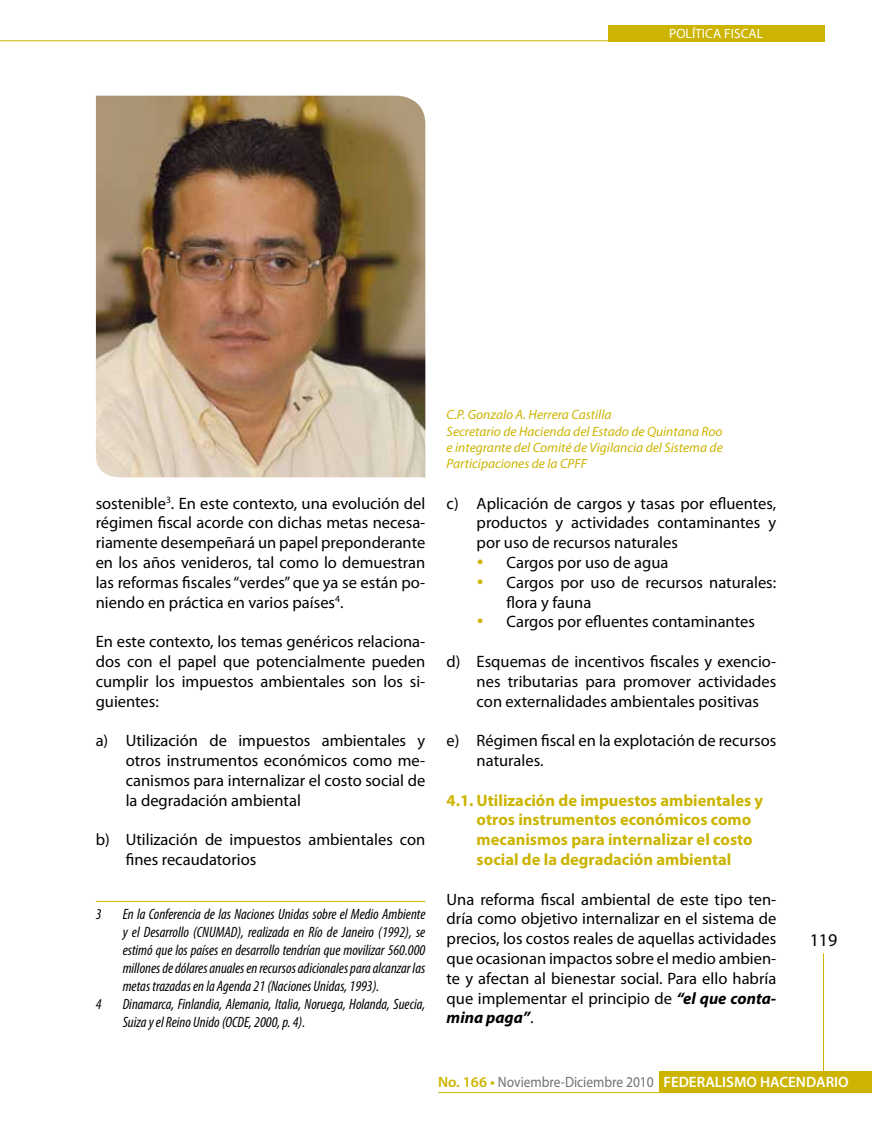
<style>
.page{position:relative;width:872px;height:1127px;background:#fff}
.page>*{position:absolute;margin:0;border:0;box-sizing:border-box;transform-origin:0 0}
.t1{font:18px "Myriad Pro";color:#000}
.t2{font:16.5px/19.8px "Myriad Pro";color:#000;text-align:justify}
.t3{font:700 16.5px/19.8px "Myriad Pro";color:#ccb400}
.t4{font:italic condensed 15px/18px "Myriad Pro";color:#000;text-align:justify}
.t5{font:15px "Myriad Pro";color:#707172;scale:.9 1}
.t6{font:italic 13.5px/16.2px "Myriad Pro";color:#ccb400}
.t7{font:13.5px "Myriad Pro";color:#fff}
.s1{color:#ccb400}
.s2{font-weight:700;font-style:italic}
.s3{font-weight:600;color:#ccb400}
.s4{font-weight:600;color:#fff}
</style>
<div class="page">
<div style="left:659px;top:1071px;width:213px;height:22px;background:#ccb400"></div>
<hr style="left:438px;top:1092px;width:434px;height:1px;background:#ccb400">
<hr style="left:823px;top:953px;width:1px;height:118px;background:#ccb400">
<hr style="left:0;top:40px;width:824px;height:1px;background:#ccb400">
<div style="left:608px;top:25px;width:216px;height:16px;background:#ccb400"></div>
<hr style="left:96px;top:901px;width:329px;height:1px;background:#ccb400">
<img style="left:96px;top:96px;width:329px;height:381px">
<p class="t7" style="left:669px;top:25px;width:96px">POLÍTICA FISCAL</p>
<p class="t2" style="left:96px;top:493px;width:331px">sostenible<sup>3</sup>. En este contexto, una evolución del régimen fiscal acorde con dichas metas necesa&shy;riamente desempeñará un papel preponderante en los años venideros, tal como lo demuestran las reformas fiscales “verdes” que ya se están po&shy;niendo en práctica en varios países<sup>4</sup>.</p>
<p class="t2" style="left:96px;top:631px;width:331px">En este contexto, los temas genéricos relaciona&shy;dos con el papel que potencialmente pueden cumplir los impuestos ambientales son los si&shy;guientes:</p>
<p class="t2" style="left:126px;top:730px;width:301px;text-indent:-30px">a) Utilización de impuestos ambientales y otros instrumentos económicos como me&shy;canismos para internalizar el costo social de la degradación ambiental</p>
<p class="t2" style="left:126px;top:829px;width:301px;text-indent:-30px">b) Utilización de impuestos ambientales con fines recaudatorios</p>
<p class="t4" style="left:96px;top:905px;width:7px">3</p>
<p class="t4" style="left:123px;top:905px;width:304px">En la Conferencia de las Naciones Unidas sobre el Medio Ambiente y el Desarrollo (CNUMAD), realizada en Río de Janeiro (1992), se estimó que los países en desarrollo tendrían que movilizar 560.000 millones de dólares anuales en recursos adicionales para alcanzar las metas trazadas en la Agenda 21 (Naciones Unidas, 1993).</p>
<p class="t4" style="left:96px;top:995px;width:7px">4</p>
<p class="t4" style="left:123px;top:995px;width:304px">Dinamarca, Finlandia, Alemania, Italia, Noruega, Holanda, Suecia,<br>Suiza y el Reino Unido (OCDE, 2000, p. 4).</p>
<p class="t6" style="left:446px;top:407px;width:278px">C.P. Gonzalo A. Herrera Castilla<br>Secretario de Hacienda del Estado de Quintana Roo e integrante del Comité de Vigilancia del Sistema de Participaciones de la CPFF</p>
<p class="t2" style="left:476px;top:493px;width:301px;text-indent:-30px">c) Aplicación de cargos y tasas por efluentes, productos y actividades contaminantes y por uso de recursos naturales</p>
<p class="t2" style="left:476px;top:552px;width:193px"><span class="s1">•</span> Cargos por uso de agua</p>
<p class="t2" style="left:506px;top:572px;width:271px;text-indent:-30px"><span class="s1">•</span> Cargos por uso de recursos naturales: flora y fauna</p>
<p class="t2" style="left:476px;top:612px;width:280px"><span class="s1">•</span> Cargos por efluentes contaminantes</p>
<p class="t2" style="left:476px;top:651px;width:301px;text-indent:-30px">d) Esquemas de incentivos fiscales y exencio&shy;nes tributarias para promover actividades con externalidades ambientales positivas</p>
<p class="t2" style="left:476px;top:730px;width:301px;text-indent:-30px">e) Régimen fiscal en la explotación de recursos naturales.</p>
<p class="t3" style="left:476px;top:789px;width:288px;text-indent:-30px">4.1. Utilización de impuestos ambientales y otros instrumentos económicos como mecanismos para internalizar el costo social de la degradación ambiental</p>
<p class="t2" style="left:446px;top:889px;width:331px">Una reforma fiscal ambiental de este tipo ten&shy;dría como objetivo internalizar en el sistema de precios, los costos reales de aquellas actividades que ocasionan impactos sobre el medio ambien&shy;te y afectan al bienestar social. Para ello habría que implementar el principio de <span class="s2">“el que conta&shy;mina paga”</span>.</p>
<p class="t1" style="left:809px;top:929px;width:29px">119</p>
<p class="t5" style="left:438px;top:1073px;width:458px"><span class="s3">No. 166 •</span> Noviembre-Diciembre 2010 <span class="s4">FEDERALISMO HACENDARIO</span></p>
</div>
